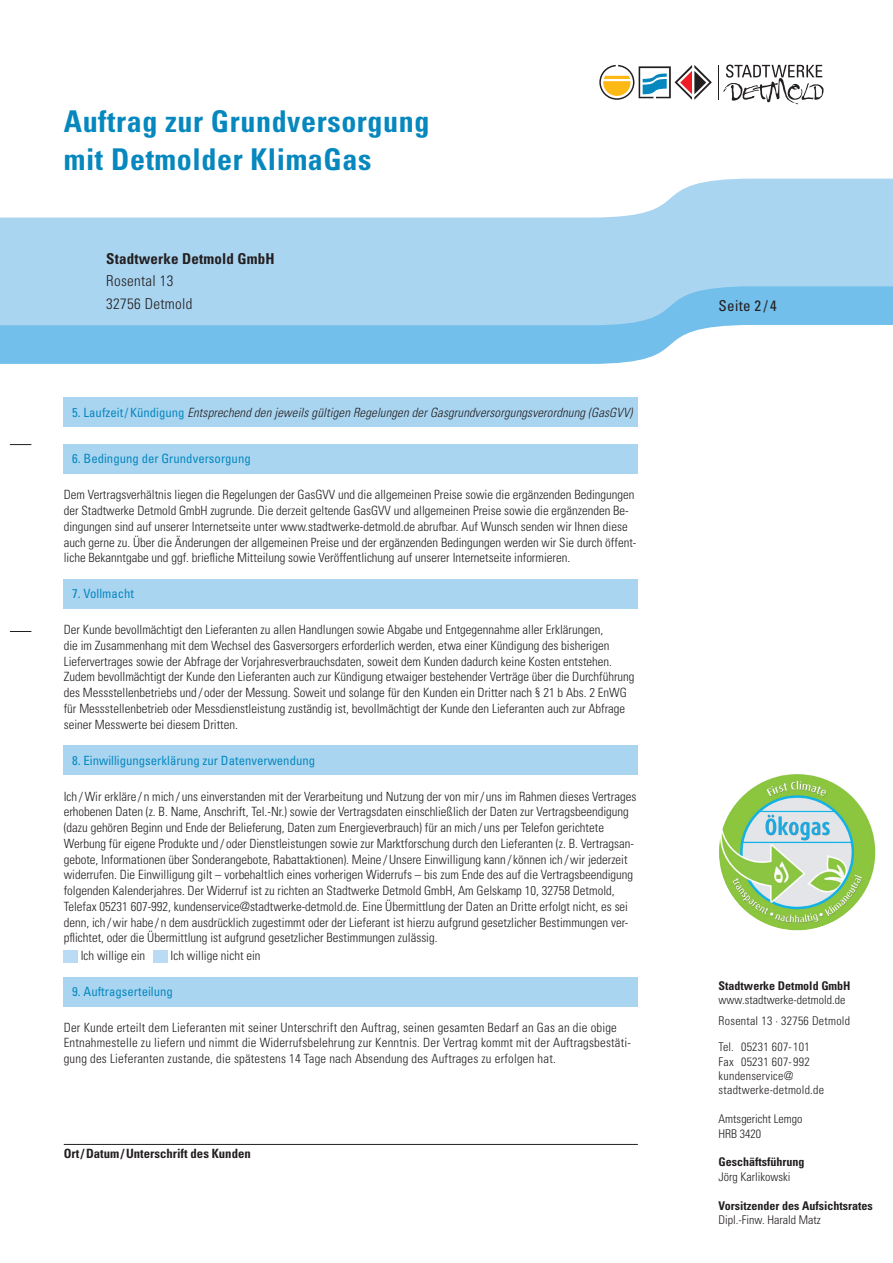
<style>
.page{position:relative;width:893px;height:1263px;background:#fff}
.page>*{position:absolute;margin:0;border:0;box-sizing:border-box;transform-origin:0 0}
.t1{font:700 condensed 30px/37.5px "Univers LT Std";letter-spacing:.02em;color:#0688be}
.t2{font:300 condensed 15px/22.5px "Univers LT Std";letter-spacing:.02em;color:#231f20}
.t3{font:700 condensed 15px "Univers LT Std";letter-spacing:.01em;color:#231f20}
.t4{font:condensed 15px "Univers LT Std";letter-spacing:.02em;color:#231f20}
.t5{font:300 condensed 12.75px/15.8px "Univers LT Std";color:#231f20}
.t6{font:condensed 12.75px "Univers LT Std";color:#0688be}
.t7{font:italic 300 condensed 12.75px "Univers LT Std";letter-spacing:.01em;color:#231f20}
.t8{font:700 condensed 12.75px "Univers LT Std";color:#231f20}
.t9{font:300 condensed 12px/20.4px "Univers LT Std";color:#231f20}
.t10{font:700 condensed 12px "Univers LT Std";color:#231f20}
.t11{font:300 condensed 12px/14.4px "Univers LT Std";letter-spacing:.02em;color:#231f20}
.s1{font-weight:400;font-style:normal;color:#0688be}
</style>
<div class="page">
<svg style="left:0;top:179px;width:893px;height:107px;fill:#aad5f1"></svg>
<svg style="left:0;top:286px;width:893px;height:78px;background:#98cfef"></svg>
<hr style="left:718px;top:65px;width:1px;height:35px;background:#231f20">
<svg style="left:599px;top:65px;width:113px;height:35px"></svg>
<svg style="left:723px;top:65px;width:100px;height:39px"></svg>
<img style="left:719px;top:773px;width:157px;height:157px;border-radius:79px">
<div style="left:64px;top:444px;width:574px;height:30px;background:#aad5f1"></div>
<div style="left:64px;top:579px;width:574px;height:30px;background:#aad5f1"></div>
<div style="left:64px;top:950px;width:14px;height:12px;background:#b9dcf4"></div>
<div style="left:154px;top:950px;width:14px;height:12px;background:#b9dcf4"></div>
<div style="left:64px;top:745px;width:574px;height:30px;background:#aad5f1"></div>
<div style="left:64px;top:977px;width:574px;height:30px;background:#aad5f1"></div>
<hr style="left:64px;top:1144px;width:574px;height:1px;background:#231f20">
<div style="left:64px;top:398px;width:574px;height:29px;background:#aad5f1"></div>
<svg style="left:10px;top:444px;width:21px;height:1px"></svg>
<svg style="left:10px;top:631px;width:21px;height:1px"></svg>
<h1 class="t1" style="left:64px;top:103px;width:367px">Auftrag zur Grundversorgung mit Detmolder KlimaGas</h1>
<p class="t3" style="left:106px;top:249px;width:170px">Stadtwerke Detmold GmbH</p>
<p class="t2" style="left:106px;top:270px;width:88px">Rosental 13<br>32756 Detmold</p>
<p class="t7" style="left:72px;top:405px;width:562px"><span class="s1">5. Laufzeit/Kündigung</span> Entsprechend den jeweils gültigen Regelungen der Gasgrundversorgungsverordnung (GasGVV)</p>
<p class="t6" style="left:72px;top:451px;width:180px">6. Bedingung der Grundversorgung</p>
<p class="t5" style="left:64px;top:487px;width:574px">Dem Vertragsverhältnis liegen die Regelungen der GasGVV und die allgemeinen Preise sowie die ergänzenden Bedingungen der Stadtwerke Detmold GmbH zugrunde. Die derzeit geltende GasGVV und allgemeinen Preise sowie die ergänzenden Be&shy;dingungen sind auf unserer Internetseite unter www.stadtwerke-detmold.de abrufbar. Auf Wunsch senden wir Ihnen diese auch gerne zu. Über die Änderungen der allgemeinen Preise und der ergänzenden Bedingungen werden wir Sie durch öffent&shy;liche Bekanntgabe und ggf. briefliche Mitteilung sowie Veröffentlichung auf unserer Internetseite informieren.</p>
<p class="t6" style="left:72px;top:586px;width:63px">7. Vollmacht</p>
<p class="t5" style="left:64px;top:622px;width:572px">Der Kunde bevollmächtigt den Lieferanten zu allen Handlungen sowie Abgabe und Entgegennahme aller Erklärungen,<br>die im Zusammenhang mit dem Wechsel des Gasversorgers erforderlich werden, etwa einer Kündigung des bisherigen Liefervertrages sowie der Abfrage der Vorjahresverbrauchsdaten, soweit dem Kunden dadurch keine Kosten entstehen.<br>Zudem bevollmächtigt der Kunde den Lieferanten auch zur Kündigung etwaiger bestehender Verträge über die Durchführung des Messstellenbetriebs und / oder der Messung. Soweit und solange für den Kunden ein Dritter nach § 21 b Abs. 2 EnWG für Messstellenbetrieb oder Messdienstleistung zuständig ist, bevollmächtigt der Kunde den Lieferanten auch zur Abfrage seiner Messwerte bei diesem Dritten.</p>
<p class="t6" style="left:72px;top:752px;width:244px">8. Einwilligungserklärung zur Datenverwendung</p>
<p class="t5" style="left:64px;top:788px;width:574px">Ich /Wir erkläre / n mich / uns einverstanden mit der Verarbeitung und Nutzung der von mir/ uns im Rahmen dieses Vertrages erhobenen Daten (z. B. Name, Anschrift, Tel.-Nr.) sowie der Vertragsdaten einschließlich der Daten zur Vertragsbeendigung (dazu gehören Beginn und Ende der Belieferung, Daten zum Energieverbrauch) für an mich / uns per Telefon gerichtete Werbung für eigene Produkte und / oder Dienstleistungen sowie zur Marktforschung durch den Lieferanten (z. B. Vertragsan&shy;gebote, Informationen über Sonderangebote, Rabattaktionen). Meine /Unsere Einwilligung kann /können ich /wir jederzeit widerrufen. Die Einwilligung gilt – vorbehaltlich eines vorherigen Widerrufs – bis zum Ende des auf die Vertragsbeendigung folgenden Kalenderjahres. Der Widerruf ist zu richten an Stadtwerke Detmold GmbH, Am Gelskamp 10, 32758 Detmold, Telefax 05231 607-992, kundenservice@stadtwerke-detmold.de. Eine Übermittlung der Daten an Dritte erfolgt nicht, es sei denn, ich /wir habe / n dem ausdrücklich zugestimmt oder der Lieferant ist hierzu aufgrund gesetzlicher Bestimmungen ver&shy;pflichtet, oder die Übermittlung ist aufgrund gesetzlicher Bestimmungen zulässig.</p>
<p class="t5" style="left:81px;top:948px;width:66px">Ich willige ein</p>
<p class="t5" style="left:171px;top:948px;width:91px">Ich willige nicht ein</p>
<p class="t6" style="left:72px;top:984px;width:102px">9. Auftragserteilung</p>
<p class="t5" style="left:64px;top:1019px;width:569px">Der Kunde erteilt dem Lieferanten mit seiner Unterschrift den Auftrag, seinen gesamten Bedarf an Gas an die obige<br>Entnahmestelle zu liefern und nimmt die Widerrufsbelehrung zur Kenntnis. Der Vertrag kommt mit der Auftragsbestäti&shy;gung des Lieferanten zustande, die spätestens 14 Tage nach Absendung des Auftrages zu erfolgen hat.</p>
<p class="t8" style="left:64px;top:1145px;width:188px">Ort/Datum/Unterschrift des Kunden</p>
<p class="t4" style="left:719px;top:296px;width:60px">Seite 2 / 4</p>
<p class="t10" style="left:719px;top:978px;width:133px">Stadtwerke Detmold GmbH</p>
<p class="t9" style="left:719px;top:990px;width:133px">www.stadtwerke-detmold.de<br>Rosental 13 · 32756 Detmold</p>
<p class="t11" style="left:719px;top:1040px;width:107px">Tel. 05231 607-101<br>Fax 05231 607-992 kundenservice@ stadtwerke-detmold.de</p>
<p class="t9" style="left:719px;top:1112px;width:85px;line-height:14.4px">Amtsgericht Lemgo<br>HRB 3420</p>
<p class="t10" style="left:719px;top:1155px;width:87px">Geschäftsführung</p>
<p class="t9" style="left:719px;top:1166px;width:73px">Jörg Karlikowski</p>
<p class="t10" style="left:719px;top:1198px;width:156px">Vorsitzender des Aufsichtsrates</p>
<p class="t9" style="left:719px;top:1209px;width:104px">Dipl.-Finw. Harald Matz</p>
</div>
